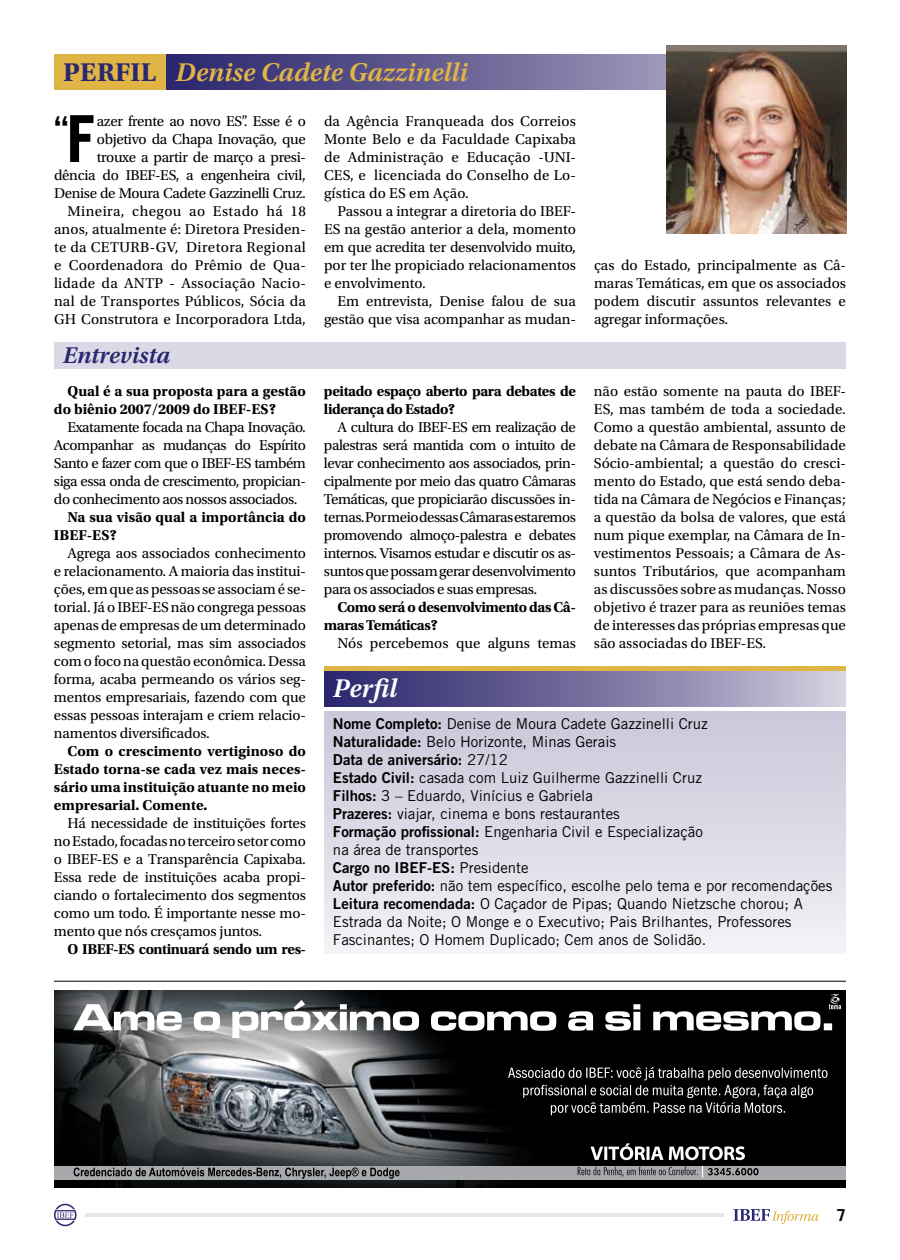
<style>
.page{position:relative;width:900px;height:1260px;background:#fff}
.page>*{position:absolute;margin:0;border:0;box-sizing:border-box;transform-origin:0 0}
.t1{font:700 32.4px "Trade Gothic LT Std";color:#000}
.t2{font:italic 600 27px "Utopia Std";color:#e0b546}
.t3{font:italic 600 27px "Utopia Std";color:#fff}
.t4{font:italic 600 24px "Utopia Std";color:#2a2770}
.t5{font:700 16.5px "Trade Gothic LT Std";color:#000}
.t6{font:15px/18px "Utopia Std";letter-spacing:-.005em;color:#000;text-align:justify}
.t7{font:15px/18px "Trade Gothic LT Std";color:#000}
.t8{font:700 15px/18px "Utopia Std";letter-spacing:-.005em;color:#000}
.t9{font:700 15px/18px "Utopia Std";letter-spacing:-.03em;color:#000}
.t10{font:15px "Trade Gothic LT Std Bd 2";color:#000}
.s1{font-weight:700;font-style:normal;color:#2a2770}
.s2{font-size:64.8px}
.s3{font-family:"Trade Gothic LT Std Bd 2"}
.s4{font-family:"Trade Gothic LT Std"}
</style>
<div class="page">
<svg style="left:54px;top:1204px;width:22px;height:22px"></svg>
<hr style="left:86px;top:1213px;width:638px;height:4px;background:#e8e7e7">
<div style="left:54px;top:54px;width:113px;height:36px;background:#e0b546"></div>
<svg style="left:166px;top:54px;width:500px;height:36px;background:#615b90"></svg>
<img style="left:666px;top:45px;width:180px;height:189px">
<div style="left:324px;top:711px;width:522px;height:243px;background:linear-gradient(to bottom,#c8c7d9,#f3f1f5)"></div>
<div style="left:54px;top:342px;width:792px;height:27px;background:#dbd9e6"></div>
<div style="left:324px;top:671px;width:522px;height:35px;background:linear-gradient(to right,#241e68,#cfc9db)"></div>
<div style="left:324px;top:666px;width:522px;height:5px;background:#e0b546"></div>
<img style="left:54px;top:990px;width:792px;height:198px">
<div style="left:54px;top:1166px;width:792px;height:14px;background:#a7a9ac"></div>
<svg style="left:74px;top:1168px;width:326px;height:11px"></svg>
<svg style="left:590px;top:1143px;width:155px;height:17px"></svg>
<svg style="left:578px;top:1166px;width:181px;height:12px"></svg>
<svg style="left:508px;top:1067px;width:320px;height:48px;background:#292929"></svg>
<svg style="left:73px;top:994px;width:768px;height:44px"></svg>
<hr style="left:54px;top:981px;width:792px;height:1px;background:#000">
<svg style="left:734px;top:1209px;width:85px;height:15px"></svg>
<h2 class="t2" style="left:63px;top:57px;width:406px"><span class="s1">PERFIL</span> Denise Cadete Gazzinelli</h2>
<p class="t6" style="left:324px;top:112px;width:254px">da Agência Franqueada dos Correios Monte Belo e da Faculdade Capixaba de Administração e Educação -UNI-CES, e licenciada do Conselho de Lo&shy;gística do ES em Ação.</p>
<p class="t6" style="left:324px;top:202px;width:253px;text-indent:14px">Passou a integrar a diretoria do IBEF-ES na gestão anterior a dela, momento em que acredita ter desenvolvido muito, por ter lhe propiciado relacionamentos e envolvimento.</p>
<p class="t6" style="left:324px;top:292px;width:253px;text-align:right">Em entrevista, Denise falou de sua gestão que visa acompanhar as mudan-</p>
<p class="t6" style="left:54px;top:112px;width:254px;text-align:right">azer frente ao novo ES”. Esse é o objetivo da Chapa Inovação, que trouxe a partir de março a presi&shy;dência do IBEF-ES, a engenheira civil, Denise de Moura Cadete Gazzinelli Cruz.<br>Mineira, chegou ao Estado há 18 anos, atualmente é: Diretora Presiden&shy;te da CETURB-GV, Diretora Regional e Coordenadora do Prêmio de Qua&shy;lidade da ANTP - Associação Nacio&shy;nal de Transportes Públicos, Sócia da GH Construtora e Incorporadora Ltda,</p>
<h1 class="t1" style="left:54px;top:108px;width:42px">“<span class="s2">F</span></h1>
<h3 class="t4" style="left:63px;top:342px;width:109px">Entrevista</h3>
<p class="t6" style="left:594px;top:256px;width:254px">ças do Estado, principalmente as Câ&shy;maras Temáticas, em que os associados podem discutir assuntos relevantes e agregar informações.</p>
<p class="t8" style="left:54px;top:382px;width:253px;text-indent:14px">Qual é a sua proposta para a gestão do biênio 2007/2009 do IBEF-ES?</p>
<p class="t6" style="left:54px;top:418px;width:254px;text-indent:14px">Exatamente focada na Chapa Inovação.<br>Acompanhar as mudanças do Espírito Santo e fazer com que o IBEF-ES também siga essa onda de crescimento, propician&shy;do conhecimento aos nossos associados.</p>
<p class="t8" style="left:54px;top:508px;width:253px;text-indent:14px">Na sua visão qual a importância do<br>IBEF-ES?</p>
<p class="t6" style="left:54px;top:544px;width:254px;text-indent:14px">Agrega aos associados conhecimento e relacionamento. A maioria das institui&shy;ções, em que as pessoas se associam é se&shy;torial. Já o IBEF-ES não congrega pessoas apenas de empresas de um determinado segmento setorial, mas sim associados com o foco na questão econômica. Dessa forma, acaba permeando os vários seg&shy;mentos empresariais, fazendo com que essas pessoas interajam e criem relacio&shy;namentos diversificados.</p>
<p class="t8" style="left:54px;top:742px;width:253px;text-align:justify;text-indent:14px">Com o crescimento vertiginoso do Estado torna-se cada vez mais neces&shy;sário uma instituição atuante no meio empresarial. Comente.</p>
<p class="t6" style="left:54px;top:814px;width:254px;text-indent:14px">Há necessidade de instituições fortes no Estado, focadas no terceiro setor como o IBEF-ES e a Transparência Capixaba.<br>Essa rede de instituições acaba propi&shy;ciando o fortalecimento dos segmentos como um todo. É importante nesse mo&shy;mento que nós cresçamos juntos.</p>
<p class="t9" style="left:67px;top:940px;width:240px">O IBEF-ES continuará sendo um res-</p>
<p class="t9" style="left:324px;top:382px;width:254px">peitado espaço aberto para debates de liderança do Estado?</p>
<p class="t6" style="left:324px;top:418px;width:254px;text-indent:14px">A cultura do IBEF-ES em realização de palestras será mantida com o intuito de levar conhecimento aos associados, prin&shy;cipalmente por meio das quatro Câmaras Temáticas, que propiciarão discussões in&shy;ternas. Por meio dessas Câmaras estaremos promovendo almoço-palestra e debates internos. Visamos estudar e discutir os as&shy;suntos que possam gerar desenvolvimento para os associados e suas empresas.</p>
<p class="t9" style="left:324px;top:598px;width:253px;text-indent:14px">Como será o desenvolvimento das Câ&shy;maras Temáticas?</p>
<p class="t6" style="left:337px;top:634px;width:240px">Nós percebemos que alguns temas</p>
<h2 class="t3" style="left:333px;top:673px;width:66px">Perfil</h2>
<p class="t6" style="left:594px;top:382px;width:254px">não estão somente na pauta do IBEF-ES, mas também de toda a sociedade.<br>Como a questão ambiental, assunto de debate na Câmara de Responsabilidade Sócio-ambiental; a questão do cresci&shy;mento do Estado, que está sendo deba&shy;tida na Câmara de Negócios e Finanças; a questão da bolsa de valores, que está num pique exemplar, na Câmara de In&shy;vestimentos Pessoais; a Câmara de As&shy;suntos Tributários, que acompanham as discussões sobre as mudanças. Nosso objetivo é trazer para as reuniões temas de interesses das próprias empresas que são associadas do IBEF-ES.</p>
<p class="t7" style="left:333px;top:714px;width:376px"><span class="s3">Nome Completo:</span> Denise de Moura Cadete Gazzinelli Cruz<br><span class="s3">Naturalidade:</span> Belo Horizonte, Minas Gerais</p>
<p class="t10" style="left:333px;top:750px;width:176px">Data de aniversário: <span class="s4">27/12</span></p>
<p class="t7" style="left:333px;top:768px;width:371px"><span class="s3">Estado Civil:</span> casada com Luiz Guilherme Gazzinelli Cruz <span class="s3">Filhos:</span> 3 – Eduardo, Vinícius e Gabriela<br><span class="s3">Prazeres:</span> viajar, cinema e bons restaurantes<br><span class="s3">Formação profissional:</span> Engenharia Civil e Especialização na área de transportes</p>
<p class="t10" style="left:333px;top:858px;width:197px">Cargo no IBEF-ES: <span class="s4">Presidente</span></p>
<p class="t7" style="left:333px;top:876px;width:501px"><span class="s3">Autor preferido:</span> não tem específico, escolhe pelo tema e por recomendações <span class="s3">Leitura recomendada:</span> O Caçador de Pipas; Quando Nietzsche chorou; A Estrada da Noite; O Monge e o Executivo; Pais Brilhantes, Professores Fascinantes; O Homem Duplicado; Cem anos de Solidão.</p>
<p class="t5" style="left:837px;top:1205px;width:11px">7</p>
</div>
